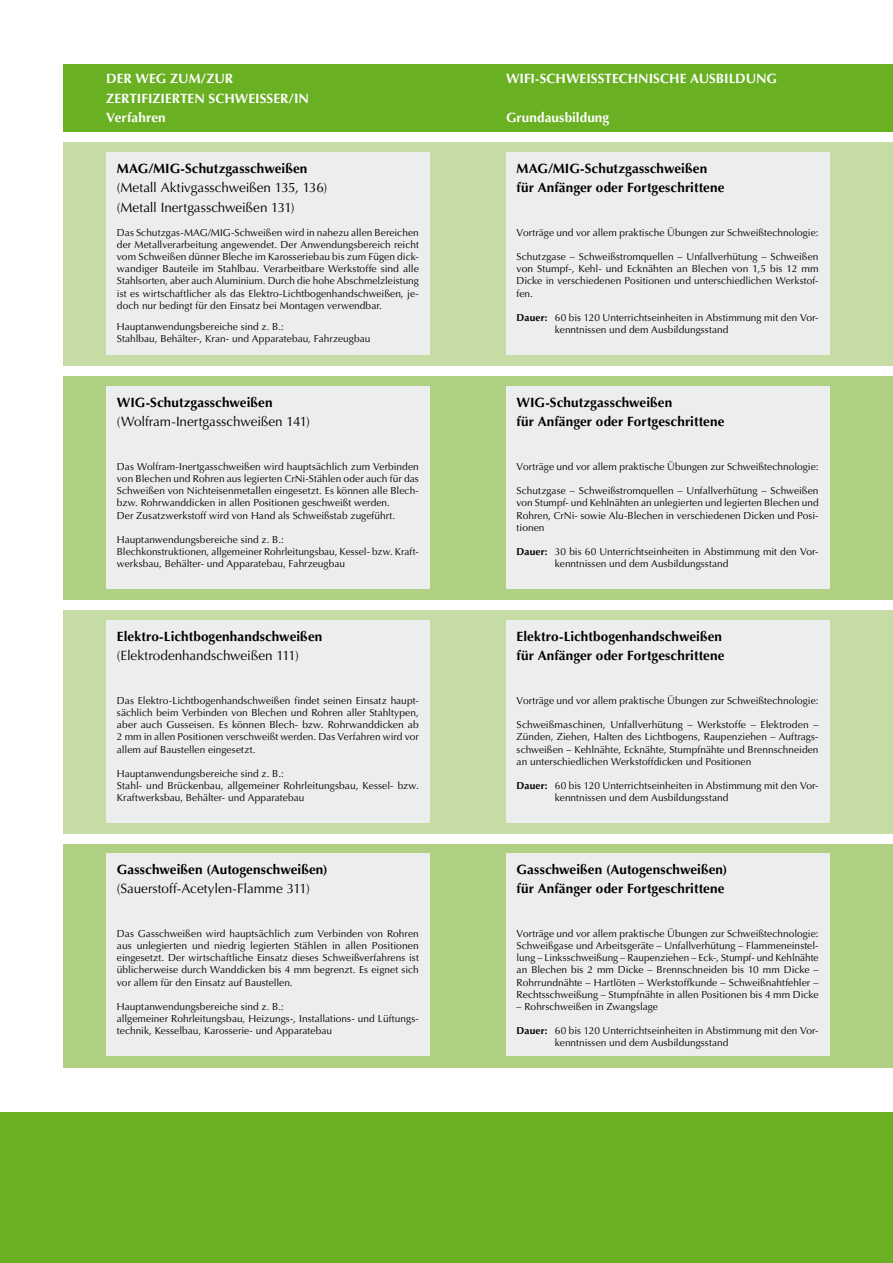
<style>
.page{position:relative;width:893px;height:1263px;background:#fff}
.page>*{position:absolute;margin:0;border:0;box-sizing:border-box;transform-origin:0 0}
.t1{font:700 13.5px/19.5px "Optima LT Std";letter-spacing:.005em;color:#000}
.t2{font:13.5px/19.5px "Optima LT Std";letter-spacing:-.005em;color:#000}
.t3{font:700 13.5px/19.5px "Optima LT Std";color:#fff}
.t4{font:10.2px/12.1px "Optima LT Std";letter-spacing:.005em;color:#000}
.s1{font-weight:700}
</style>
<div class="page">
<div style="left:64px;top:64px;width:829px;height:67px;background:#6ab023"></div>
<div style="left:0;top:1108px;width:893px;height:155px;background:#6ab023"></div>
<div style="left:0;top:1105px;width:893px;height:6px;background:#fff"></div>
<div style="left:64px;top:142px;width:829px;height:223px;background:#c5dca4"></div>
<div style="left:64px;top:376px;width:829px;height:223px;background:#afd082"></div>
<div style="left:64px;top:610px;width:829px;height:223px;background:#c5dca4"></div>
<div style="left:64px;top:844px;width:829px;height:223px;background:#afd082"></div>
<div style="left:106px;top:152px;width:323px;height:203px;background:#eceded"></div>
<div style="left:106px;top:386px;width:323px;height:203px;background:#eceded"></div>
<div style="left:106px;top:620px;width:323px;height:203px;background:#eceded"></div>
<div style="left:106px;top:853px;width:323px;height:203px;background:#eceded"></div>
<div style="left:506px;top:152px;width:323px;height:203px;background:#eceded"></div>
<div style="left:506px;top:386px;width:323px;height:203px;background:#eceded"></div>
<div style="left:506px;top:620px;width:323px;height:203px;background:#eceded"></div>
<div style="left:506px;top:853px;width:323px;height:203px;background:#eceded"></div>
<h1 class="t3" style="left:106px;top:69px;width:204px">DER WEG ZUM/ZUR<br>ZERTIFIZIERTEN SCHWEISSER/IN<br>Verfahren</h1>
<h1 class="t3" style="left:506px;top:69px;width:273px">WIFI-SCHWEISSTECHNISCHE AUSBILDUNG</h1>
<h1 class="t3" style="left:506px;top:108px;width:105px">Grundausbildung</h1>
<h1 class="t1" style="left:117px;top:158px;width:192px">MAG/MIG-Schutzgasschweißen</h1>
<h1 class="t2" style="left:117px;top:178px;width:212px">(Metall Aktivgasschweißen 135, 136) (Metall Inertgasschweißen 131)</h1>
<p class="t4" style="left:117px;top:226px;width:303px;text-align:justify">Das Schutzgas-MAG/MIG-Schweißen wird in nahezu allen Bereichen der Metallverarbeitung angewendet. Der Anwendungsbereich reicht vom Schweißen dünner Bleche im Karosseriebau bis zum Fügen dick&shy;wandiger Bauteile im Stahlbau. Verarbeitbare Werkstoffe sind alle Stahlsorten, aber auch Aluminium. Durch die hohe Abschmelzleistung ist es wirtschaftlicher als das Elektro-Lichtbogenhandschweißen, je&shy;doch nur bedingt für den Einsatz bei Montagen verwendbar.</p>
<p class="t4" style="left:117px;top:321px;width:255px">Hauptanwendungsbereiche sind z. B.:<br>Stahlbau, Behälter-, Kran- und Apparatebau, Fahrzeugbau</p>
<h1 class="t1" style="left:117px;top:392px;width:157px">WIG-Schutzgasschweißen</h1>
<h1 class="t2" style="left:117px;top:412px;width:195px">(Wolfram-Inertgasschweißen 141)</h1>
<p class="t4" style="left:117px;top:460px;width:303px">Das Wolfram-Inertgasschweißen wird hauptsächlich zum Verbinden von Blechen und Rohren aus legierten CrNi-Stählen oder auch für das Schweißen von Nichteisenmetallen eingesetzt. Es können alle Blech&shy;bzw. Rohrwanddicken in allen Positionen geschweißt werden.<br>Der Zusatzwerkstoff wird von Hand als Schweißstab zugeführt.</p>
<p class="t4" style="left:117px;top:533px;width:303px">Hauptanwendungsbereiche sind z. B.:<br>Blechkonstruktionen, allgemeiner Rohrleitungsbau, Kessel- bzw. Kraft&shy;werksbau, Behälter- und Apparatebau, Fahrzeugbau</p>
<h1 class="t1" style="left:117px;top:626px;width:207px">Elektro-Lichtbogenhandschweißen</h1>
<h1 class="t2" style="left:117px;top:646px;width:183px">(Elektrodenhandschweißen 111)</h1>
<p class="t4" style="left:117px;top:694px;width:303px;text-align:justify">Das Elektro-Lichtbogenhandschweißen findet seinen Einsatz haupt&shy;sächlich beim Verbinden von Blechen und Rohren aller Stahltypen, aber auch Gusseisen. Es können Blech- bzw. Rohrwanddicken ab 2 mm in allen Positionen verschweißt werden. Das Verfahren wird vor allem auf Baustellen eingesetzt.</p>
<p class="t4" style="left:117px;top:767px;width:303px">Hauptanwendungsbereiche sind z. B.:<br>Stahl- und Brückenbau, allgemeiner Rohrleitungsbau, Kessel- bzw.<br>Kraftwerksbau, Behälter- und Apparatebau</p>
<h1 class="t1" style="left:117px;top:859px;width:212px">Gasschweißen (Autogenschweißen)</h1>
<h1 class="t2" style="left:117px;top:879px;width:194px">(Sauerstoff-Acetylen-Flamme 311)</h1>
<p class="t4" style="left:117px;top:928px;width:303px;text-align:justify">Das Gasschweißen wird hauptsächlich zum Verbinden von Rohren aus unlegierten und niedrig legierten Stählen in allen Positionen eingesetzt. Der wirtschaftliche Einsatz dieses Schweißverfahrens ist üblicherweise durch Wanddicken bis 4 mm begrenzt. Es eignet sich vor allem für den Einsatz auf Baustellen.</p>
<p class="t4" style="left:117px;top:1000px;width:303px">Hauptanwendungsbereiche sind z. B.:<br>allgemeiner Rohrleitungsbau, Heizungs-, Installations- und Lüftungs&shy;technik, Kesselbau, Karosserie- und Apparatebau</p>
<h1 class="t1" style="left:517px;top:158px;width:209px">MAG/MIG-Schutzgasschweißen für Anfänger oder Fortgeschrittene</h1>
<p class="t4" style="left:517px;top:226px;width:303px">Vorträge und vor allem praktische Übungen zur Schweißtechnologie:</p>
<p class="t4" style="left:517px;top:251px;width:303px;text-align:justify">Schutzgase – Schweißstromquellen – Unfallverhütung – Schweißen von Stumpf-, Kehl- und Ecknähten an Blechen von 1,5 bis 12 mm Dicke in verschiedenen Positionen und unterschiedlichen Werkstof&shy;fen.</p>
<p class="t4" style="left:555px;top:312px;width:265px;text-indent:-38px"><span class="s1">Dauer:</span> 60 bis 120 Unterrichtseinheiten in Abstimmung mit den Vor&shy;kenntnissen und dem Ausbildungsstand</p>
<h1 class="t1" style="left:517px;top:392px;width:209px">WIG-Schutzgasschweißen<br>für Anfänger oder Fortgeschrittene</h1>
<p class="t4" style="left:517px;top:460px;width:303px">Vorträge und vor allem praktische Übungen zur Schweißtechnologie:</p>
<p class="t4" style="left:517px;top:485px;width:303px;text-align:justify">Schutzgase – Schweißstromquellen – Unfallverhütung – Schweißen von Stumpf- und Kehlnähten an unlegierten und legierten Blechen und Rohren, CrNi- sowie Alu-Blechen in verschiedenen Dicken und Posi&shy;tionen</p>
<p class="t4" style="left:555px;top:546px;width:265px;text-indent:-38px"><span class="s1">Dauer:</span> 30 bis 60 Unterrichtseinheiten in Abstimmung mit den Vor&shy;kenntnissen und dem Ausbildungsstand</p>
<h1 class="t1" style="left:517px;top:626px;width:209px">Elektro-Lichtbogenhandschweißen für Anfänger oder Fortgeschrittene</h1>
<p class="t4" style="left:517px;top:694px;width:303px">Vorträge und vor allem praktische Übungen zur Schweißtechnologie:</p>
<p class="t4" style="left:517px;top:719px;width:303px;text-align:justify">Schweißmaschinen, Unfallverhütung – Werkstoffe – Elektroden – Zünden, Ziehen, Halten des Lichtbogens, Raupenziehen – Auftrags&shy;schweißen – Kehlnähte, Ecknähte, Stumpfnähte und Brennschneiden an unterschiedlichen Werkstoffdicken und Positionen</p>
<p class="t4" style="left:555px;top:780px;width:265px;text-indent:-38px"><span class="s1">Dauer:</span> 60 bis 120 Unterrichtseinheiten in Abstimmung mit den Vor&shy;kenntnissen und dem Ausbildungsstand</p>
<h1 class="t1" style="left:517px;top:859px;width:212px">Gasschweißen (Autogenschweißen) für Anfänger oder Fortgeschrittene</h1>
<p class="t4" style="left:517px;top:928px;width:303px;text-align:justify">Vorträge und vor allem praktische Übungen zur Schweißtechnologie:<br>Schweißgase und Arbeitsgeräte – Unfallverhütung – Flammeneinstel&shy;lung – Linksschweißung – Raupenziehen – Eck-, Stumpf- und Kehlnähte an Blechen bis 2 mm Dicke – Brennschneiden bis 10 mm Dicke – Rohrrundnähte – Hartlöten – Werkstoffkunde – Schweißnahtfehler – Rechtsschweißung – Stumpfnähte in allen Positionen bis 4 mm Dicke</p>
<p class="t4" style="left:517px;top:1000px;width:143px">– Rohrschweißen in Zwangslage</p>
<p class="t4" style="left:555px;top:1025px;width:265px;text-indent:-38px"><span class="s1">Dauer:</span> 60 bis 120 Unterrichtseinheiten in Abstimmung mit den Vor&shy;kenntnissen und dem Ausbildungsstand</p>
</div>
